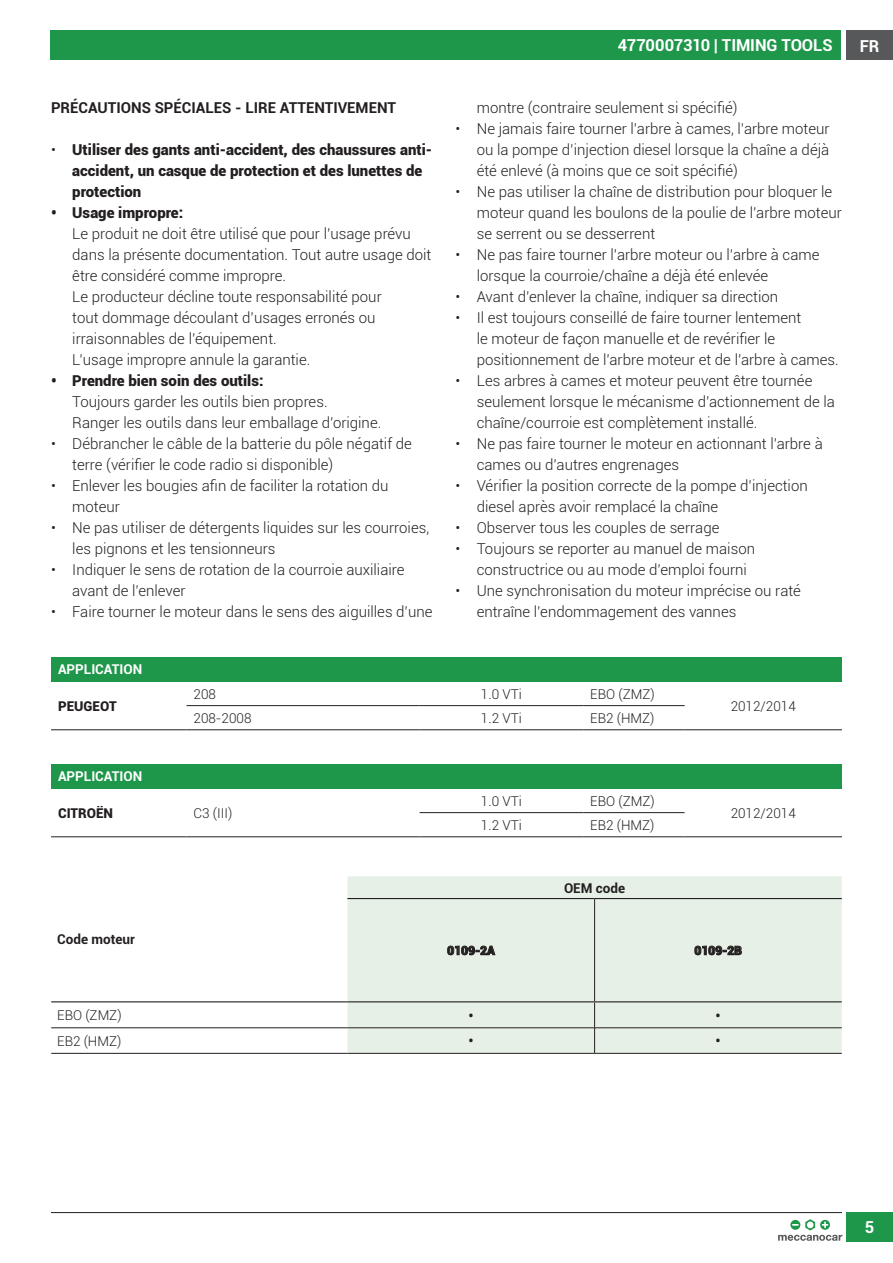
<style>
.page{position:relative;width:893px;height:1263px;background:#fff}
.page>*{position:absolute;margin:0;border:0;box-sizing:border-box;transform-origin:0 0}
.t1{font:300 18px "Roboto";color:#231f20}
.t2{font:700 16.5px "Roboto";letter-spacing:-.005em;color:#fff}
.t3{font:300 15px/21px "Roboto";color:#231f20}
.t4{font:900 15px/21px "Roboto";color:#231f20}
.t5{font:700 15px "Roboto";color:#231f20}
.t6{font:300 13.5px "Roboto";color:#231f20}
.t7{font:700 13.5px "Roboto";color:#fff}
.t8{font:700 13.5px "Roboto";color:#231f20}
.t9{font:900 13.5px "Roboto";color:#231f20}
.t10{font:900 12px "Roboto";color:#231f20}
.s1{font-weight:300}
</style>
<div class="page">
<div style="left:846px;top:30px;width:47px;height:30px;background:#57585a"></div>
<hr style="left:51px;top:1212px;width:791px;height:1px;background:#231f20">
<div style="left:846px;top:1212px;width:47px;height:30px;background:#1f974b"></div>
<div style="left:50px;top:30px;width:791px;height:30px;background:#1f974b"></div>
<svg style="left:778px;top:1219px;width:64px;height:22px"></svg>
<div style="left:347px;top:876px;width:495px;height:177px;background:#e7f0e6"></div>
<hr style="left:51px;top:1027px;width:296px;height:1px;background:#231f20">
<hr style="left:51px;top:1053px;width:296px;height:1px;background:#231f20">
<hr style="left:594px;top:899px;width:1px;height:102px;background:#231f20">
<hr style="left:347px;top:1027px;width:248px;height:1px;background:#231f20">
<hr style="left:595px;top:1027px;width:247px;height:1px;background:#231f20">
<hr style="left:347px;top:1053px;width:248px;height:1px;background:#231f20">
<hr style="left:595px;top:1053px;width:247px;height:1px;background:#231f20">
<hr style="left:347px;top:898px;width:248px;height:1px;background:#231f20">
<hr style="left:595px;top:898px;width:247px;height:1px;background:#231f20">
<hr style="left:51px;top:1001px;width:296px;height:1px;background:#231f20">
<hr style="left:347px;top:1001px;width:248px;height:1px;background:#231f20">
<hr style="left:595px;top:1001px;width:247px;height:1px;background:#231f20">
<svg style="left:594px;top:1002px;width:1px;height:51px"></svg>
<svg style="left:447px;top:945px;width:49px;height:10px"></svg>
<svg style="left:694px;top:945px;width:48px;height:10px"></svg>
<div style="left:51px;top:657px;width:791px;height:24px;background:#1f974b"></div>
<hr style="left:51px;top:729px;width:135px;height:1px;background:#231f20">
<hr style="left:186px;top:705px;width:234px;height:1px;background:#231f20">
<hr style="left:420px;top:705px;width:163px;height:1px;background:#231f20">
<hr style="left:583px;top:705px;width:102px;height:1px;background:#231f20">
<hr style="left:186px;top:729px;width:234px;height:1px;background:#231f20">
<hr style="left:420px;top:729px;width:163px;height:1px;background:#231f20">
<hr style="left:583px;top:729px;width:102px;height:1px;background:#231f20">
<hr style="left:685px;top:729px;width:157px;height:1px;background:#231f20">
<div style="left:51px;top:764px;width:791px;height:24px;background:#1f974b"></div>
<hr style="left:51px;top:836px;width:135px;height:1px;background:#231f20">
<hr style="left:420px;top:812px;width:163px;height:1px;background:#231f20">
<hr style="left:583px;top:812px;width:102px;height:1px;background:#231f20">
<hr style="left:186px;top:836px;width:234px;height:1px;background:#231f20">
<hr style="left:420px;top:836px;width:163px;height:1px;background:#231f20">
<hr style="left:583px;top:836px;width:102px;height:1px;background:#231f20">
<hr style="left:685px;top:836px;width:157px;height:1px;background:#231f20">
<p class="t5" style="left:51px;top:97px;width:346px">PRÉCAUTIONS SPÉCIALES - LIRE ATTENTIVEMENT</p>
<p class="t4" style="left:72px;top:139px;width:361px;text-indent:-21px"><span class="s1">•</span> Utiliser des gants anti-accident, des chaussures anti&shy;accident, un casque de protection et des lunettes de protection</p>
<p class="t4" style="left:51px;top:202px;width:134px">• Usage impropre:</p>
<p class="t3" style="left:72px;top:223px;width:361px">Le produit ne doit être utilisé que pour l’usage prévu dans la présente documentation. Tout autre usage doit être considéré comme impropre.<br>Le producteur décline toute responsabilité pour<br>tout dommage découlant d’usages erronés ou irraisonnables de l’équipement.<br>L’usage impropre annule la garantie.</p>
<p class="t4" style="left:51px;top:370px;width:214px">• Prendre bien soin des outils:</p>
<p class="t3" style="left:72px;top:391px;width:311px">Toujours garder les outils bien propres.<br>Ranger les outils dans leur emballage d’origine.</p>
<p class="t3" style="left:72px;top:433px;width:341px;text-indent:-21px">• Débrancher le câble de la batterie du pôle négatif de terre (vérifier le code radio si disponible)</p>
<p class="t3" style="left:72px;top:475px;width:318px;text-indent:-21px">• Enlever les bougies afin de faciliter la rotation du moteur</p>
<p class="t3" style="left:72px;top:517px;width:358px;text-indent:-21px">• Ne pas utiliser de détergents liquides sur les courroies, les pignons et les tensionneurs</p>
<p class="t3" style="left:72px;top:559px;width:334px;text-indent:-21px">• Indiquer le sens de rotation de la courroie auxiliaire avant de l’enlever</p>
<p class="t3" style="left:51px;top:601px;width:383px">• Faire tourner le moteur dans le sens des aiguilles d’une</p>
<p class="t2" style="left:618px;top:33px;width:216px">4770007310 | TIMING TOOLS</p>
<p class="t3" style="left:477px;top:97px;width:262px">montre (contraire seulement si spécifié)</p>
<p class="t3" style="left:477px;top:118px;width:354px;text-align:justify;text-indent:-21px">• Ne jamais faire tourner l’arbre à cames, l’arbre moteur ou la pompe d’injection diesel lorsque la chaîne a déjà été enlevé (à moins que ce soit spécifié)</p>
<p class="t3" style="left:477px;top:181px;width:367px;text-indent:-21px">• Ne pas utiliser la chaîne de distribution pour bloquer le moteur quand les boulons de la poulie de l’arbre moteur se serrent ou se desserrent</p>
<p class="t3" style="left:477px;top:244px;width:344px;text-indent:-21px">• Ne pas faire tourner l’arbre moteur ou l’arbre à came lorsque la courroie/chaîne a déjà été enlevée</p>
<p class="t3" style="left:455px;top:286px;width:324px">• Avant d’enlever la chaîne, indiquer sa direction</p>
<p class="t3" style="left:477px;top:307px;width:363px;text-indent:-21px">• Il est toujours conseillé de faire tourner lentement<br>le moteur de façon manuelle et de revérifier le positionnement de l’arbre moteur et de l’arbre à cames.</p>
<p class="t3" style="left:477px;top:370px;width:360px;text-indent:-21px">• Les arbres à cames et moteur peuvent être tournée seulement lorsque le mécanisme d’actionnement de la chaîne/courroie est complètement installé.</p>
<p class="t3" style="left:477px;top:433px;width:347px;text-indent:-21px">• Ne pas faire tourner le moteur en actionnant l’arbre à cames ou d’autres engrenages</p>
<p class="t3" style="left:477px;top:475px;width:332px;text-indent:-21px">• Vérifier la position correcte de la pompe d’injection diesel après avoir remplacé la chaîne</p>
<p class="t3" style="left:455px;top:517px;width:265px">• Observer tous les couples de serrage</p>
<p class="t3" style="left:477px;top:538px;width:280px;text-indent:-21px">• Toujours se reporter au manuel de maison constructrice ou au mode d’emploi fourni</p>
<p class="t3" style="left:477px;top:580px;width:326px;text-indent:-21px">• Une synchronisation du moteur imprécise ou raté entraîne l’endommagement des vannes</p>
<p class="t7" style="left:58px;top:660px;width:86px">APPLICATION</p>
<p class="t9" style="left:58px;top:696px;width:60px">PEUGEOT</p>
<p class="t6" style="left:194px;top:684px;width:24px">208</p>
<p class="t6" style="left:481px;top:684px;width:42px">1.0 VTi</p>
<p class="t6" style="left:590px;top:684px;width:66px">EBO (ZMZ)</p>
<p class="t6" style="left:194px;top:709px;width:60px">208-2008</p>
<p class="t6" style="left:481px;top:709px;width:42px">1.2 VTi</p>
<p class="t6" style="left:590px;top:709px;width:66px">EB2 (HMZ)</p>
<p class="t7" style="left:58px;top:767px;width:86px">APPLICATION</p>
<p class="t9" style="left:58px;top:803px;width:57px">CITROËN</p>
<p class="t6" style="left:194px;top:803px;width:40px">C3 (III)</p>
<p class="t6" style="left:481px;top:791px;width:42px">1.0 VTi</p>
<p class="t6" style="left:590px;top:791px;width:66px">EBO (ZMZ)</p>
<p class="t6" style="left:481px;top:816px;width:42px">1.2 VTi</p>
<p class="t6" style="left:590px;top:816px;width:66px">EB2 (HMZ)</p>
<p class="t6" style="left:731px;top:696px;width:67px">2012/2014</p>
<p class="t6" style="left:731px;top:803px;width:67px">2012/2014</p>
<p class="t2" style="left:860px;top:34px;width:21px">FR</p>
<p class="t8" style="left:57px;top:930px;width:79px">Code moteur</p>
<p class="t8" style="left:564px;top:878px;width:63px">OEM code</p>
<p class="t10" style="left:447px;top:942px;width:49px">0109-2A</p>
<p class="t10" style="left:694px;top:942px;width:49px">0109-2B</p>
<p class="t6" style="left:57px;top:1006px;width:66px">EBO (ZMZ)</p>
<p class="t1" style="left:468px;top:1003px;width:7px">•</p>
<p class="t1" style="left:715px;top:1003px;width:7px">•</p>
<p class="t6" style="left:57px;top:1031px;width:66px">EB2 (HMZ)</p>
<p class="t1" style="left:468px;top:1028px;width:7px">•</p>
<p class="t1" style="left:715px;top:1028px;width:7px">•</p>
<p class="t2" style="left:865px;top:1215px;width:11px">5</p>
</div>
